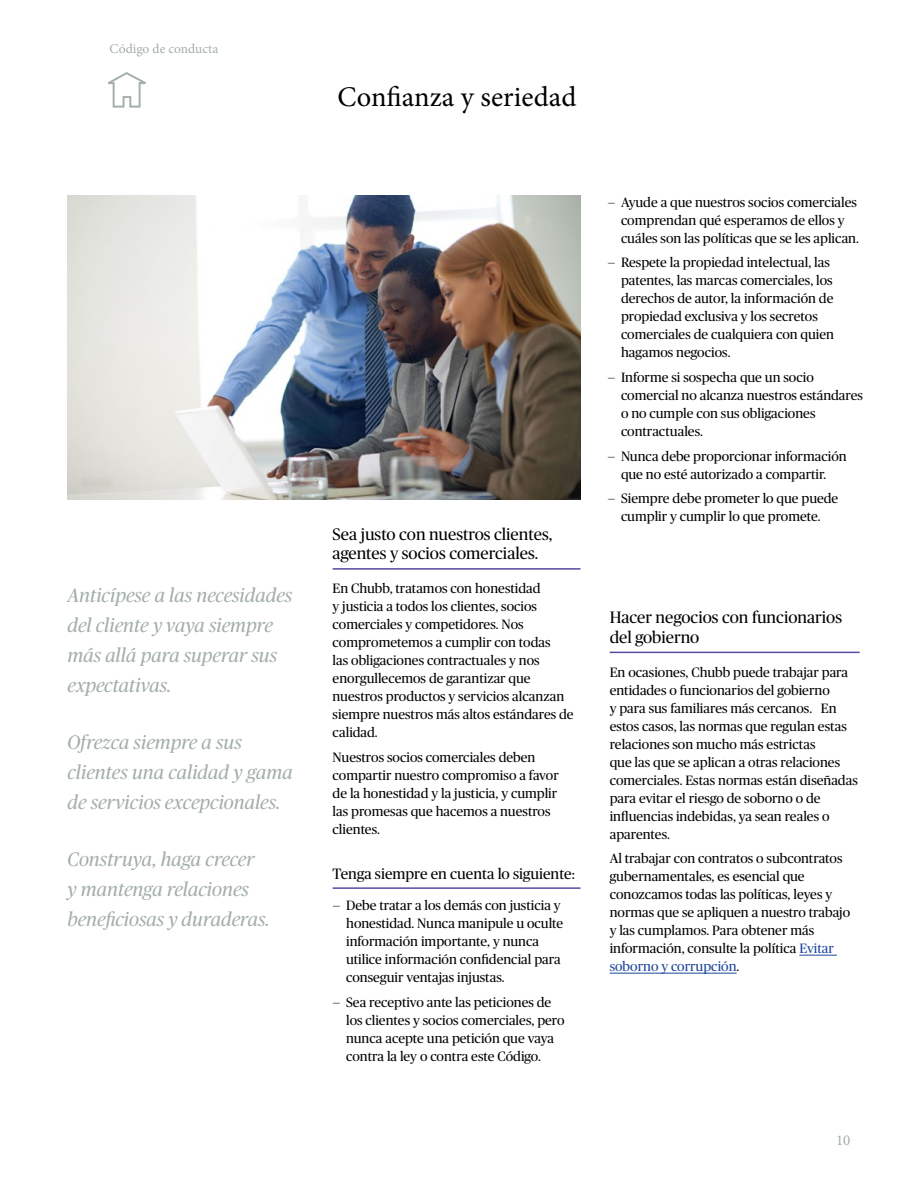
<style>
.page{position:relative;width:918px;height:1188px;background:#fff}
.page>*{position:absolute;margin:0;border:0;box-sizing:border-box;transform-origin:0 0}
.t1{font:28.5px "Minion Pro";color:#000}
.t2{font:italic 19.5px/30px "Chubb Publico";color:#a3afa9}
.t3{font:16.5px/19.5px "Chubb Publico";color:#000}
.t4{font:15px "Chubb Publico";color:#000}
.t5{font:15px "Minion Pro";color:#a3afa9}
.t6{font:13.5px/18px "Chubb Publico";color:#000}
.t7{font:13.5px "Minion Pro";color:#a3afa9}
.s1{color:#1c449c}
</style>
<div class="page">
<svg style="left:108px;top:72px;width:38px;height:36px"></svg>
<hr style="left:333px;top:568px;width:247px;height:2px;background:#544b9f">
<hr style="left:333px;top:887px;width:247px;height:2px;background:#544b9f">
<img style="left:68px;top:196px;width:512px;height:304px">
<hr style="left:610px;top:652px;width:250px;height:1px;background:#544b9f">
<hr style="left:799px;top:955px;width:38px;height:1px;background:#1c449c">
<hr style="left:610px;top:973px;width:127px;height:1px;background:#1c449c">
<p class="t7" style="left:110px;top:39px;width:110px">Código de conducta</p>
<h2 class="t2" style="left:68px;top:579px;width:226px">Anticípese a las necesidades del cliente y vaya siempre más allá para superar sus expectativas.</h2>
<h2 class="t2" style="left:68px;top:726px;width:227px">Ofrezca siempre a sus clientes una calidad y gama de servicios excepcionales.</h2>
<h2 class="t2" style="left:68px;top:843px;width:204px">Construya, haga crecer<br>y mantenga relaciones beneficiosas y duraderas.</h2>
<h1 class="t1" style="left:338px;top:78px;width:240px">Confianza y seriedad</h1>
<p class="t3" style="left:333px;top:523px;width:221px">Sea justo con nuestros clientes, agentes y socios comerciales.</p>
<p class="t6" style="left:333px;top:579px;width:243px">En Chubb, tratamos con honestidad<br>y justicia a todos los clientes, socios comerciales y competidores. Nos comprometemos a cumplir con todas<br>las obligaciones contractuales y nos enorgullecemos de garantizar que nuestros productos y servicios alcanzan siempre nuestros más altos estándares de calidad.</p>
<p class="t6" style="left:333px;top:747px;width:228px">Nuestros socios comerciales deben compartir nuestro compromiso a favor de la honestidad y la justicia, y cumplir las promesas que hacemos a nuestros clientes.</p>
<p class="t4" style="left:333px;top:863px;width:244px">Tenga siempre en cuenta lo siguiente:</p>
<p class="t6" style="left:346px;top:896px;width:219px;text-indent:-14px">— Debe tratar a los demás con justicia y honestidad. Nunca manipule u oculte información importante, y nunca utilice información confidencial para conseguir ventajas injustas.</p>
<p class="t6" style="left:346px;top:993px;width:220px;text-indent:-14px">— Sea receptivo ante las peticiones de los clientes y socios comerciales, pero nunca acepte una petición que vaya contra la ley o contra este Código.</p>
<p class="t6" style="left:621px;top:192px;width:240px;text-indent:-14px">— Ayude a que nuestros socios comerciales comprendan qué esperamos de ellos y cuáles son las políticas que se les aplican.</p>
<p class="t6" style="left:621px;top:253px;width:215px;text-indent:-14px">— Respete la propiedad intelectual, las patentes, las marcas comerciales, los derechos de autor, la información de propiedad exclusiva y los secretos comerciales de cualquiera con quien hagamos negocios.</p>
<p class="t6" style="left:621px;top:368px;width:244px;text-indent:-14px">— Informe si sospecha que un socio comercial no alcanza nuestros estándares o no cumple con sus obligaciones contractuales.</p>
<p class="t6" style="left:608px;top:446px;width:241px;text-align:center">— Nunca debe proporcionar información que no esté autorizado a compartir.</p>
<p class="t6" style="left:608px;top:489px;width:232px;text-align:center">— Siempre debe prometer lo que puede cumplir y cumplir lo que promete.</p>
<p class="t3" style="left:610px;top:607px;width:234px">Hacer negocios con funcionarios del gobierno</p>
<p class="t6" style="left:610px;top:662px;width:250px">En ocasiones, Chubb puede trabajar para entidades o funcionarios del gobierno<br>y para sus familiares más cercanos. En estos casos, las normas que regulan estas relaciones son mucho más estrictas<br>que las que se aplican a otras relaciones comerciales. Estas normas están diseñadas para evitar el riesgo de soborno o de influencias indebidas, ya sean reales o aparentes.</p>
<p class="t6" style="left:610px;top:849px;width:242px">Al trabajar con contratos o subcontratos gubernamentales, es esencial que conozcamos todas las políticas, leyes y normas que se apliquen a nuestro trabajo y las cumplamos. Para obtener más información, consulte la política <span class="s1">Evitar soborno y corrupción</span>.</p>
<p class="t5" style="left:836px;top:1130px;width:16px">10</p>
</div>
